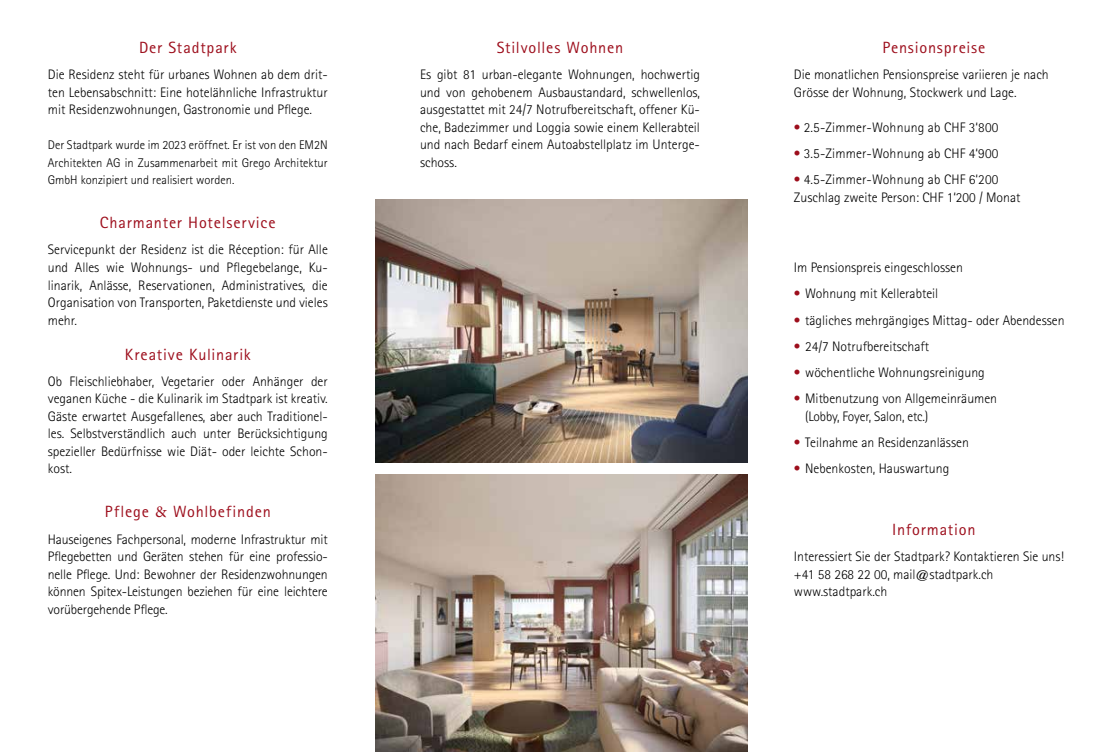
<style>
.page{position:relative;width:1120px;height:752px;background:#fff}
.page>*{position:absolute;margin:0;border:0;box-sizing:border-box;transform-origin:0 0}
.t1{font:16.25px "Rotis Sans Serif Std";letter-spacing:.05em;color:#9d0e1c}
.t2{font:300 13.75px/17.5px "Rotis Sans Serif Std";color:#000;text-align:justify}
.t3{font:300 12.5px/17.5px "Rotis Sans Serif Std";color:#000;text-align:justify}
.s1{font-family:"Minion Pro"}
.s2{color:#9d0e1c}
</style>
<div class="page">
<img style="left:376px;top:474px;width:372px;height:277px">
<img style="left:376px;top:199px;width:372px;height:263px">
<p class="t1" style="left:139px;top:38px;width:99px">Der Stadtpark</p>
<p class="t2" style="left:48px;top:66px;width:281px">Die Residenz steht für urbanes Wohnen ab dem drit&shy;ten Lebensabschnitt: Eine hotelähnliche Infrastruktur mit Residenzwohnungen, Gastronomie und Pflege.</p>
<p class="t3" style="left:48px;top:136px;width:281px">Der Stadtpark wurde im 2023 eröffnet. Er ist von den EM2N Architekten AG in Zusammenarbeit mit Grego Architektur GmbH konzipiert und realisiert worden.</p>
<p class="t1" style="left:100px;top:213px;width:177px">Charmanter Hotelservice</p>
<p class="t2" style="left:48px;top:241px;width:281px">Servicepunkt der Residenz ist die Réception: für Alle und Alles wie Wohnungs- und Pflegebelange, Ku&shy;linarik, Anlässe, Reservationen, Administratives, die Organisation von Transporten, Paketdienste und vieles mehr.</p>
<p class="t1" style="left:125px;top:344px;width:127px">Kreative Kulinarik</p>
<p class="t2" style="left:48px;top:372px;width:281px">Ob Fleischliebhaber, Vegetarier oder Anhänger der veganen Küche - die Kulinarik im Stadtpark ist kreativ.<br>Gäste erwartet Ausgefallenes, aber auch Traditionel&shy;les. Selbstverständlich auch unter Berücksichtigung spezieller Bedürfnisse wie Diät- oder leichte Schon&shy;kost.</p>
<p class="t1" style="left:105px;top:502px;width:167px">Pflege <span class="s1">&amp;</span> Wohlbefinden</p>
<p class="t2" style="left:48px;top:530px;width:281px">Hauseigenes Fachpersonal, moderne Infrastruktur mit Pflegebetten und Geräten stehen für eine professio&shy;nelle Pflege. Und: Bewohner der Residenzwohnungen können Spitex-Leistungen beziehen für eine leichtere vorübergehende Pflege.</p>
<p class="t1" style="left:497px;top:38px;width:128px">Stilvolles Wohnen</p>
<p class="t2" style="left:420px;top:66px;width:281px">Es gibt 81 urban-elegante Wohnungen, hochwertig und von gehobenem Ausbaustandard, schwellenlos, ausgestattet mit 24/7 Notrufbereitschaft, offener Kü&shy;che, Badezimmer und Loggia sowie einem Kellerabteil und nach Bedarf einem Autoabstellplatz im Unterge&shy;schoss.</p>
<p class="t1" style="left:882px;top:38px;width:104px">Pensionspreise</p>
<p class="t2" style="left:794px;top:66px;width:256px">Die monatlichen Pensionspreise variieren je nach<br>Grösse der Wohnung, Stockwerk und Lage.</p>
<p class="t2" style="left:794px;top:118px;width:206px"><span class="s2">•</span> 2.5-Zimmer-Wohnung ab CHF 3‘800</p>
<p class="t2" style="left:794px;top:145px;width:206px"><span class="s2">•</span> 3.5-Zimmer-Wohnung ab CHF 4‘900</p>
<p class="t2" style="left:794px;top:171px;width:228px"><span class="s2">•</span> 4.5-Zimmer-Wohnung ab CHF 6‘200<br>Zuschlag zweite Person: CHF 1‘200 / Monat</p>
<p class="t2" style="left:794px;top:258px;width:171px">Im Pensionspreis eingeschlossen</p>
<p class="t2" style="left:794px;top:285px;width:146px"><span class="s2">•</span> Wohnung mit Kellerabteil</p>
<p class="t2" style="left:794px;top:311px;width:272px"><span class="s2">•</span> tägliches mehrgängiges Mittag- oder Abendessen</p>
<p class="t2" style="left:794px;top:337px;width:137px"><span class="s2">•</span> 24/7 Notrufbereitschaft</p>
<p class="t2" style="left:794px;top:363px;width:192px"><span class="s2">•</span> wöchentliche Wohnungsreinigung</p>
<p class="t2" style="left:805px;top:390px;width:193px;text-indent:-11px"><span class="s2">•</span> Mitbenutzung von Allgemeinräumen (Lobby, Foyer, Salon, etc.)</p>
<p class="t2" style="left:794px;top:433px;width:176px"><span class="s2">•</span> Teilnahme an Residenzanlässen</p>
<p class="t2" style="left:794px;top:460px;width:157px"><span class="s2">•</span> Nebenkosten, Hauswartung</p>
<p class="t1" style="left:892px;top:519px;width:85px">Information</p>
<p class="t2" style="left:794px;top:547px;width:272px;text-align:left">Interessiert Sie der Stadtpark? Kontaktieren Sie uns! +41 58 268 22 00, mail@stadtpark.ch www.stadtpark.ch</p>
</div>
